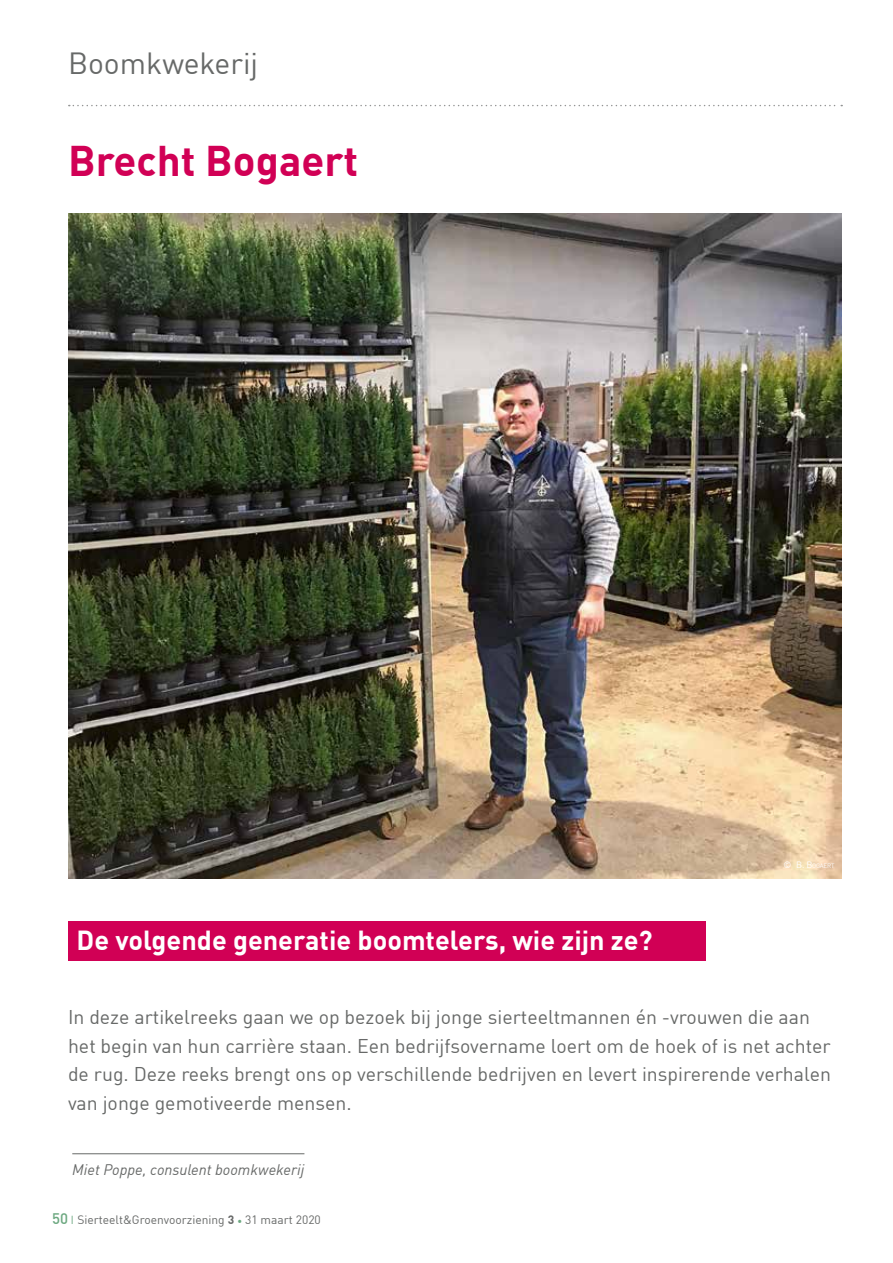
<style>
.page{position:relative;width:893px;height:1263px;background:#fff}
.page>*{position:absolute;margin:0;border:0;box-sizing:border-box;transform-origin:0 0}
.t1{font:700 42px "DIN Offc Pro";color:#d10055}
.t2{font:30px "DIN Offc Pro";color:#676968}
.t3{font:700 27px "DIN Offc Pro";color:#fff}
.t4{font:19.5px/28.5px "DIN Offc Pro";color:#676968}
.t5{font:italic 15px "DIN Offc Pro";color:#676968}
.t6{font:12px "DIN Offc Pro";color:#676968}
.t7{font:6.3px "DIN Offc Pro";letter-spacing:-.04em;color:#fff}
.s1{font-size:9px}
.s2{font-weight:500;font-size:15px;color:#6ca880}
.s3{font-weight:700}
.s4{font-family:"Minion Pro";color:#6ca880}
</style>
<div class="page">
<svg style="left:69px;top:105px;width:773px;height:1px"></svg>
<div style="left:68px;top:921px;width:638px;height:40px;background:#d10055"></div>
<img style="left:68px;top:214px;width:774px;height:664px">
<hr style="left:72px;top:1153px;width:232px;height:1px;background:#676968">
<h2 class="t2" style="left:68px;top:39px;width:192px">Boomkwekerij</h2>
<h1 class="t1" style="left:68px;top:126px;width:292px">Brecht Bogaert</h1>
<h3 class="t3" style="left:77px;top:918px;width:578px">De volgende generatie boomtelers, wie zijn ze?</h3>
<p class="t7" style="left:783px;top:861px;width:53px"><span class="s1">© B. B</span>OGAERT</p>
<p class="t4" style="left:68px;top:1001px;width:764px">In deze artikelreeks gaan we op bezoek bij jonge sierteeltmannen én -vrouwen die aan het begin van hun carrière staan. Een bedrijfsovername loert om de hoek of is net achter de rug. Deze reeks brengt ons op verschillende bedrijven en levert inspirerende verhalen van jonge gemotiveerde mensen.</p>
<p class="t5" style="left:72px;top:1158px;width:234px">Miet Poppe, consulent boomkwekerij</p>
<p class="t6" style="left:52px;top:1210px;width:270px"><span class="s2">50</span> Sierteelt&amp;Groenvoorziening <span class="s3">3</span> <span class="s4">•</span> 31 maart 2020</p>
</div>
